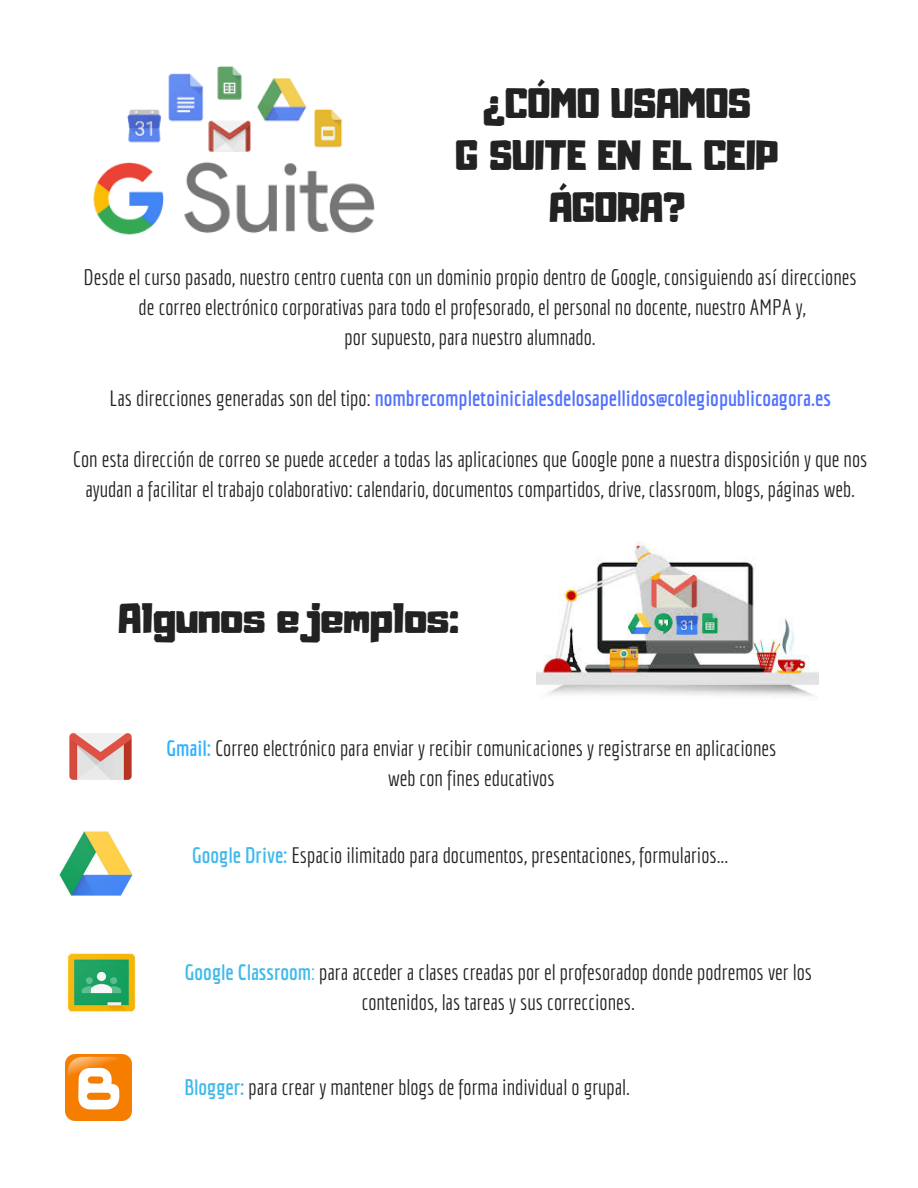
<style>
.page{position:relative;width:918px;height:1188px;background:#fff}
.page>*{position:absolute;margin:0;border:0;box-sizing:border-box;transform-origin:0 0}
.t1{font:37.35px/51.8px "Adumu";color:#222;text-align:center}
.t2{font:21.75px/30.3px "Economica";color:#222;text-align:center}
.t3{font:700 21.75px "Economica";color:#5271ff}
.s1{font-weight:400;color:#222}
.s2{font-weight:700;color:#2eb2ff}
.s3{font-weight:700;color:#41baeb}
.s4{color:#41baeb}
</style>
<div class="page">
<img style="left:93px;top:66px;width:282px;height:169px">
<img style="left:537px;top:541px;width:282px;height:156px">
<img style="left:69px;top:733px;width:63px;height:47px">
<img style="left:59px;top:831px;width:74px;height:65px">
<img style="left:67px;top:953px;width:69px;height:61px">
<img style="left:65px;top:1054px;width:67px;height:66px">
<h1 class="t1" style="left:456px;top:75px;width:324px">¿CÓMO USAMOS<br>G SUITE EN EL CEIP<br>ÁGORA?</h1>
<p class="t2" style="left:84px;top:261px;width:775px">Desde el curso pasado, nuestro centro cuenta con un dominio propio dentro de Google, consiguiendo así direcciones de correo electrónico corporativas para todo el profesorado, el personal no docente, nuestro AMPA y,<br>por supuesto, para nuestro alumnado.</p>
<p class="t3" style="left:110px;top:385px;width:723px"><span class="s1">Las direcciones generadas son del tipo:</span> nombrecompletoinicialesdelosapellidos@colegiopublicoagora.es</p>
<p class="t2" style="left:73px;top:444px;width:796px">Con esta dirección de correo se puede acceder a todas las aplicaciones que Google pone a nuestra disposición y que nos ayudan a facilitar el trabajo colaborativo: calendario, documentos compartidos, drive, classroom, blogs, páginas web.</p>
<h1 class="t1" style="left:118px;top:590px;width:342px">Algunos ejemplos:</h1>
<p class="t2" style="left:166px;top:733px;width:612px"><span class="s2">Gmail:</span> Correo electrónico para enviar y recibir comunicaciones y registrarse en aplicaciones web con fines educativos</p>
<p class="t2" style="left:192px;top:840px;width:538px"><span class="s3">Google Drive:</span> Espacio ilimitado para documentos, presentaciones, formularios...</p>
<p class="t2" style="left:185px;top:957px;width:629px"><span class="s3">Google Classroom</span><span class="s4">:</span> para acceder a clases creadas por el profesoradop donde podremos ver los contenidos, las tareas y sus correcciones.</p>
<p class="t2" style="left:184px;top:1071px;width:447px"><span class="s3">Blogger:</span> para crear y mantener blogs de forma individual o grupal.</p>
</div>
